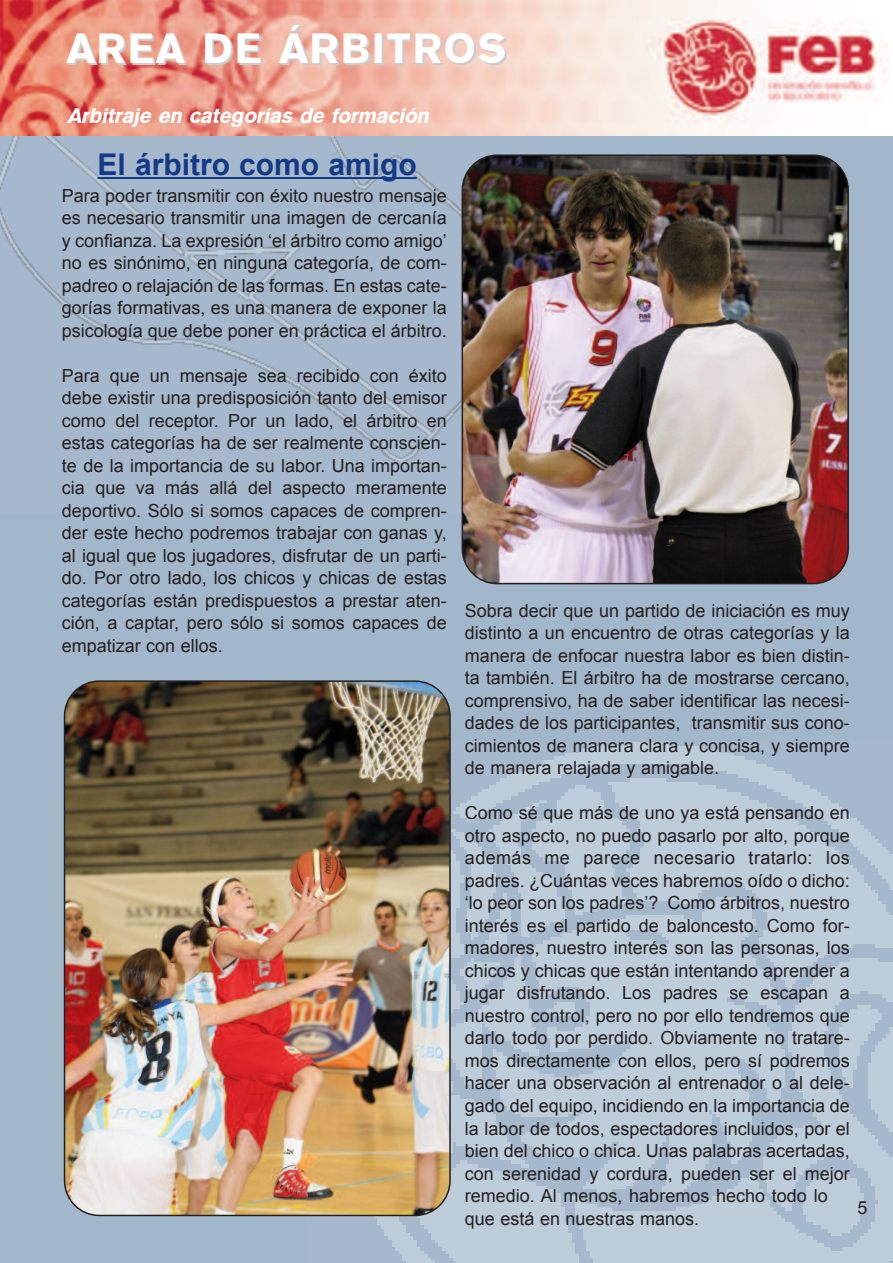
<style>
.page{position:relative;width:893px;height:1263px;background:#fff}
.page>*{position:absolute;margin:0;border:0;box-sizing:border-box;transform-origin:0 0}
.t1{font:42px "Gothic 725 BT Black A";letter-spacing:.05em;color:#fff}
.t2{font:700 30px "Arial";color:#143a85}
.t3{font:italic 21px "Gothic 725 BT Black A";color:#fff}
.t4{font:18px/22.5px "Arial";color:#231f20;text-align:justify}
</style>
<div class="page">
<div style="left:0;top:1px;width:893px;height:1262px;background:#a3b7cb"></div>
<img style="left:305px;top:742px;width:588px;height:521px">
<img style="left:0;top:136px;width:462px;height:377px">
<img style="left:0;top:0;width:893px;height:136px">
<hr style="left:98px;top:177px;width:319px;height:2px;background:#143a85">
<img style="left:64px;top:680px;width:387px;height:536px">
<img style="left:462px;top:154px;width:387px;height:430px">
<h1 class="t1" style="left:67px;top:23px;width:440px">AREA DE ÁRBITROS</h1>
<p class="t3" style="left:67px;top:103px;width:368px">Arbitraje en categorías de formación</p>
<h2 class="t2" style="left:98px;top:148px;width:321px">El árbitro como amigo</h2>
<p class="t4" style="left:62px;top:184px;width:386px">Para poder transmitir con éxito nuestro mensaje es necesario transmitir una imagen de cercanía y confianza. La expresión ‘el árbitro como amigo’ no es sinónimo, en ninguna categoría, de com&shy;padreo o relajación de las formas. En estas cate&shy;gorías formativas, es una manera de exponer la psicología que debe poner en práctica el árbitro.</p>
<p class="t4" style="left:62px;top:364px;width:386px">Para que un mensaje sea recibido con éxito debe existir una predisposición tanto del emisor como del receptor. Por un lado, el árbitro en estas categorías ha de ser realmente conscien&shy;te de la importancia de su labor. Una importan&shy;cia que va más allá del aspecto meramente deportivo. Sólo si somos capaces de compren&shy;der este hecho podremos trabajar con ganas y, al igual que los jugadores, disfrutar de un parti&shy;do. Por otro lado, los chicos y chicas de estas categorías están predispuestos a prestar aten&shy;ción, a captar, pero sólo si somos capaces de empatizar con ellos.</p>
<p class="t4" style="left:465px;top:599px;width:386px">Sobra decir que un partido de iniciación es muy distinto a un encuentro de otras categorías y la manera de enfocar nuestra labor es bien distin&shy;ta también. El árbitro ha de mostrarse cercano, comprensivo, ha de saber identificar las necesi&shy;dades de los participantes, transmitir sus cono&shy;cimientos de manera clara y concisa, y siempre de manera relajada y amigable.</p>
<p class="t4" style="left:465px;top:802px;width:386px;text-align:left">Como sé que más de uno ya está pensando en otro aspecto, no puedo pasarlo por alto, porque además me parece necesario tratarlo: los padres. ¿Cuántas veces habremos oído o dicho: ‘lo peor son los padres’? Como árbitros, nuestro interés es el partido de baloncesto. Como for&shy;madores, nuestro interés son las personas, los chicos y chicas que están intentando aprender a jugar disfrutando. Los padres se escapan a nuestro control, pero no por ello tendremos que darlo todo por perdido. Obviamente no tratare&shy;mos directamente con ellos, pero sí podremos hacer una observación al entrenador o al dele&shy;gado del equipo, incidiendo en la importancia de la labor de todos, espectadores incluidos, por el bien del chico o chica. Unas palabras acertadas, con serenidad y cordura, pueden ser el mejor remedio. Al menos, habremos hecho todo lo que está en nuestras manos.</p>
<p class="t4" style="left:857px;top:1196px;width:12px">5</p>
</div>
